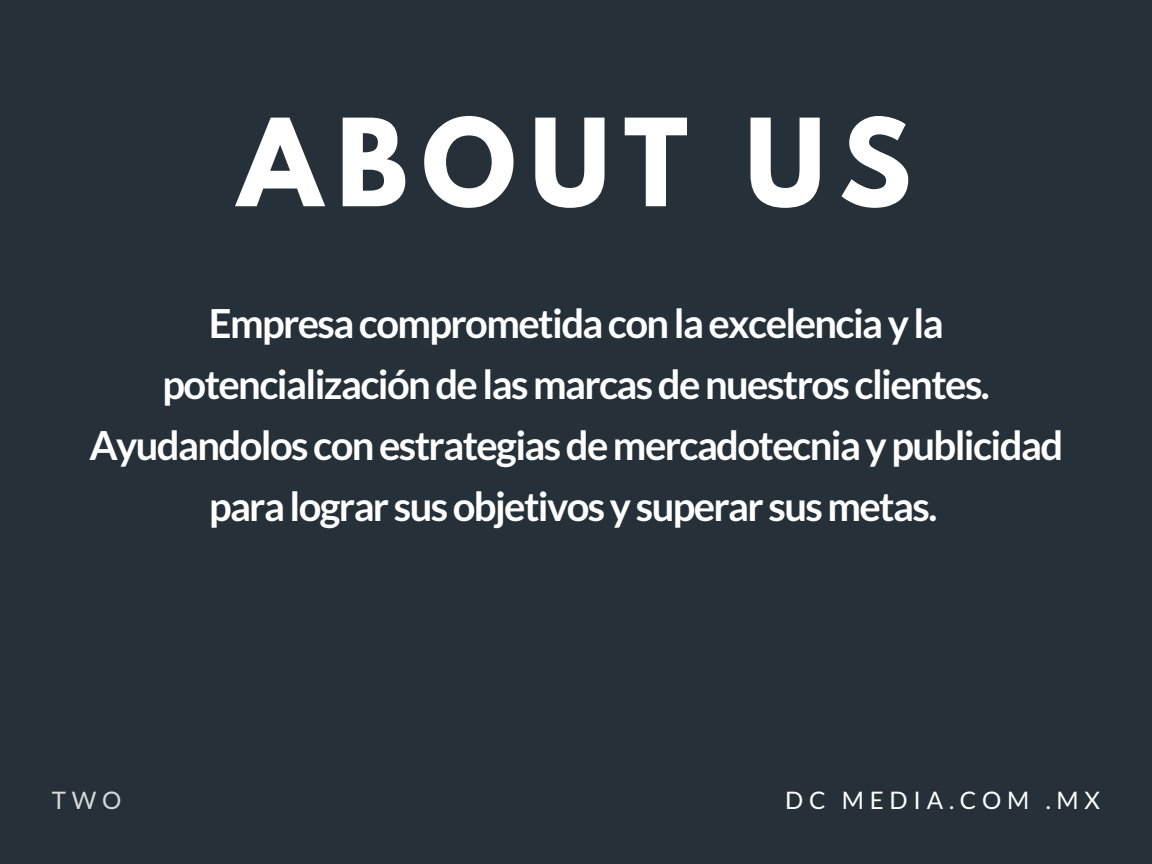
<style>
.page{position:relative;width:1152px;height:864px;background:#253039}
.page>*{position:absolute;margin:0;border:0;box-sizing:border-box;transform-origin:0 0}
.t1{font:700 107.4px "League Spartan";letter-spacing:.13em;color:#fff}
.t2{font:700 40.05px/60.8px "Lato";letter-spacing:-.04em;color:#fff;text-align:center}
.t3{font:24.15px "Lato";letter-spacing:.24em;color:#fff}
.t4{font:24.15px "Lato";color:#d9d9d9}
</style>
<div class="page">
<h1 class="t1" style="left:238px;top:110px;width:675px">ABOUT US</h1>
<p class="t2" style="left:89px;top:292px;width:975px">Empresacomprometidaconlaexcelenciayla potencializacióndelasmarcasdenuestrosclientes.<br>Ayudandolosconestrategiasdemercadotecniaypublicidad paralograr susobjetivosysuperar susmetas.</p>
<p class="t4" style="left:52px;top:785px;width:71px">TWO</p>
<p class="t3" style="left:785px;top:785px;width:316px">DC MEDIA.COM .MX</p>
</div>
